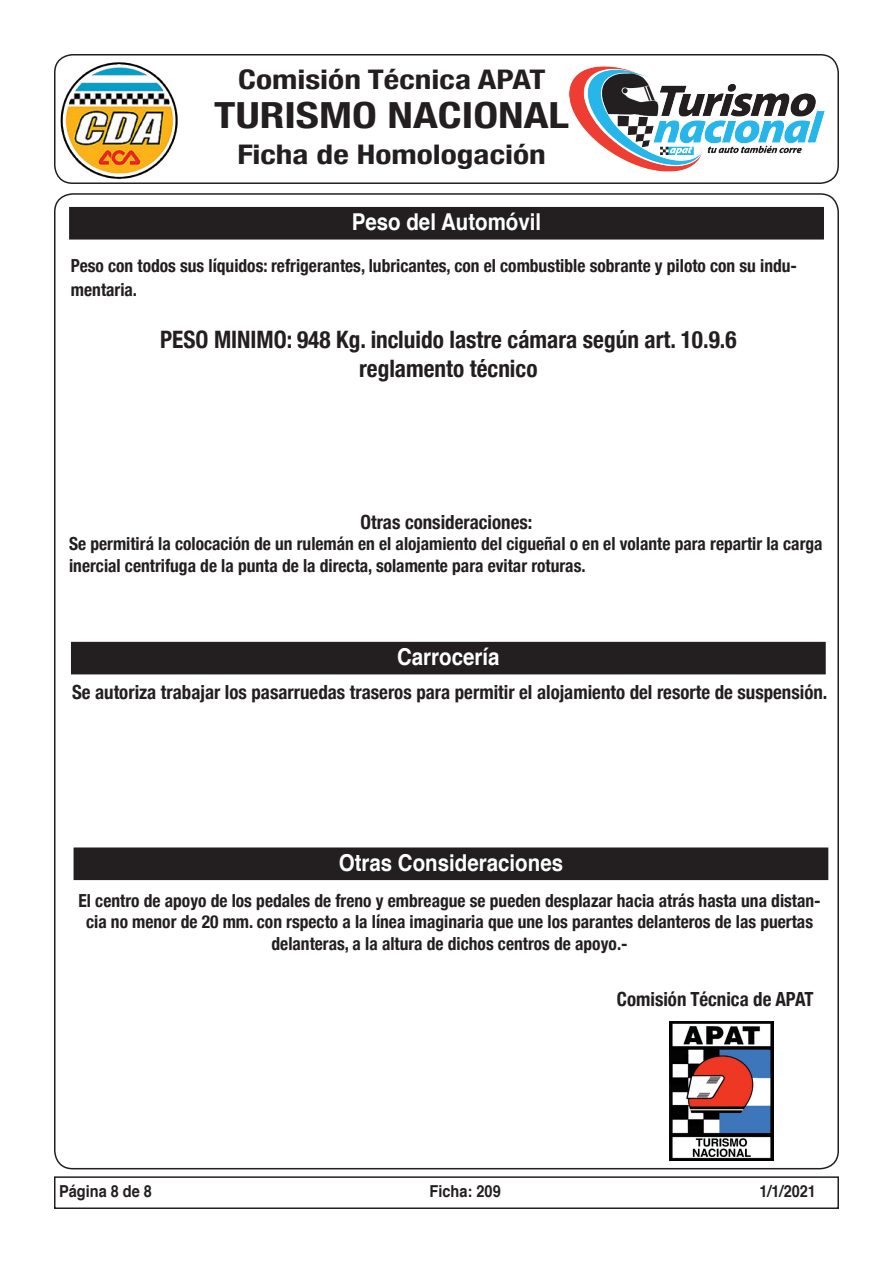
<style>
.page{position:relative;width:893px;height:1263px;background:#fff}
.page>*{position:absolute;margin:0;border:0;box-sizing:border-box;transform-origin:0 0}
.t1{font:700 condensed 36px "Helvetica Neue";color:#231f20;scale:1.24 1}
.t2{font:700 condensed 27px "Helvetica Neue";color:#231f20;scale:1.24 1}
.t3{font:700 condensed 24px "Helvetica Neue";color:#231f20}
.t4{font:700 23.25px "Helvetica";color:#fff;scale:.88 1}
.t5{font:700 condensed 19.5px "Helvetica Neue";color:#231f20}
.t6{font:700 condensed 18px/21.6px "Helvetica Neue";color:#231f20}
.t7{font:700 16.5px "Helvetica";color:#231f20;scale:.88 1}
</style>
<div class="page">
<div style="left:54px;top:54px;width:785px;height:130px;border:2px solid #231f20;border-radius:18px"></div>
<img style="left:570px;top:67px;width:255px;height:104px">
<img style="left:54px;top:54px;width:153px;height:130px">
<div style="left:54px;top:1176px;width:785px;height:33px;border:2px solid #231f20"></div>
<div style="left:70px;top:208px;width:753px;height:31px;background:#231f20"></div>
<div style="left:69px;top:207px;width:755px;height:33px;border:2px solid #231f20"></div>
<img style="left:669px;top:1022px;width:104px;height:139px">
<div style="left:74px;top:848px;width:754px;height:31px;background:#231f20"></div>
<div style="left:74px;top:847px;width:754px;height:33px;border:2px solid #231f20"></div>
<div style="left:72px;top:643px;width:753px;height:31px;background:#231f20"></div>
<div style="left:71px;top:642px;width:755px;height:32px;border:2px solid #231f20"></div>
<p class="t2" style="left:238px;top:57px;width:249px">Comisión Técnica APAT</p>
<p class="t1" style="left:214px;top:86px;width:288px">TURISMO NACIONAL</p>
<p class="t2" style="left:237px;top:132px;width:250px">Ficha de Homologación</p>
<p class="t4" style="left:352px;top:203px;width:217px">Peso del Automóvil</p>
<p class="t6" style="left:71px;top:253px;width:727px;line-height:23.4px">Peso con todos sus líquidos: refrigerantes, lubricantes, con el combustible sobrante y piloto con su indu&shy;mentaria.</p>
<p class="t3" style="left:160px;top:320px;width:578px">PESO MINIMO: 948 Kg. incluido lastre cámara según art. 10.9.6</p>
<p class="t3" style="left:359px;top:348px;width:180px">reglamento técnico</p>
<p class="t5" style="left:361px;top:505px;width:173px">Otras consideraciones:</p>
<p class="t6" style="left:69px;top:532px;width:755px">Se permitirá la colocación de un rulemán en el alojamiento del cigueñal o en el volante para repartir la carga inercial centrifuga de la punta de la directa, solamente para evitar roturas.</p>
<p class="t4" style="left:397px;top:638px;width:118px">Carrocería</p>
<p class="t5" style="left:72px;top:676px;width:757px">Se autoriza trabajar los pasarruedas traseros para permitir el alojamiento del resorte de suspensión.</p>
<p class="t4" style="left:339px;top:843px;width:257px">Otras Consideraciones</p>
<p class="t6" style="left:78px;top:888px;width:744px;text-align:center">El centro de apoyo de los pedales de freno y embreague se pueden desplazar hacia atrás hasta una distan&shy;cia no menor de 20 mm. con rspecto a la línea imaginaria que une los parantes delanteros de las puertas delanteras, a la altura de dichos centros de apoyo.-</p>
<p class="t5" style="left:617px;top:982px;width:198px">Comisión Técnica de APAT</p>
<p class="t7" style="left:59px;top:1177px;width:107px">Página 8 de 8</p>
<p class="t7" style="left:430px;top:1177px;width:82px">Ficha: 209</p>
<p class="t7" style="left:759px;top:1177px;width:66px">1/1/2021</p>
</div>
